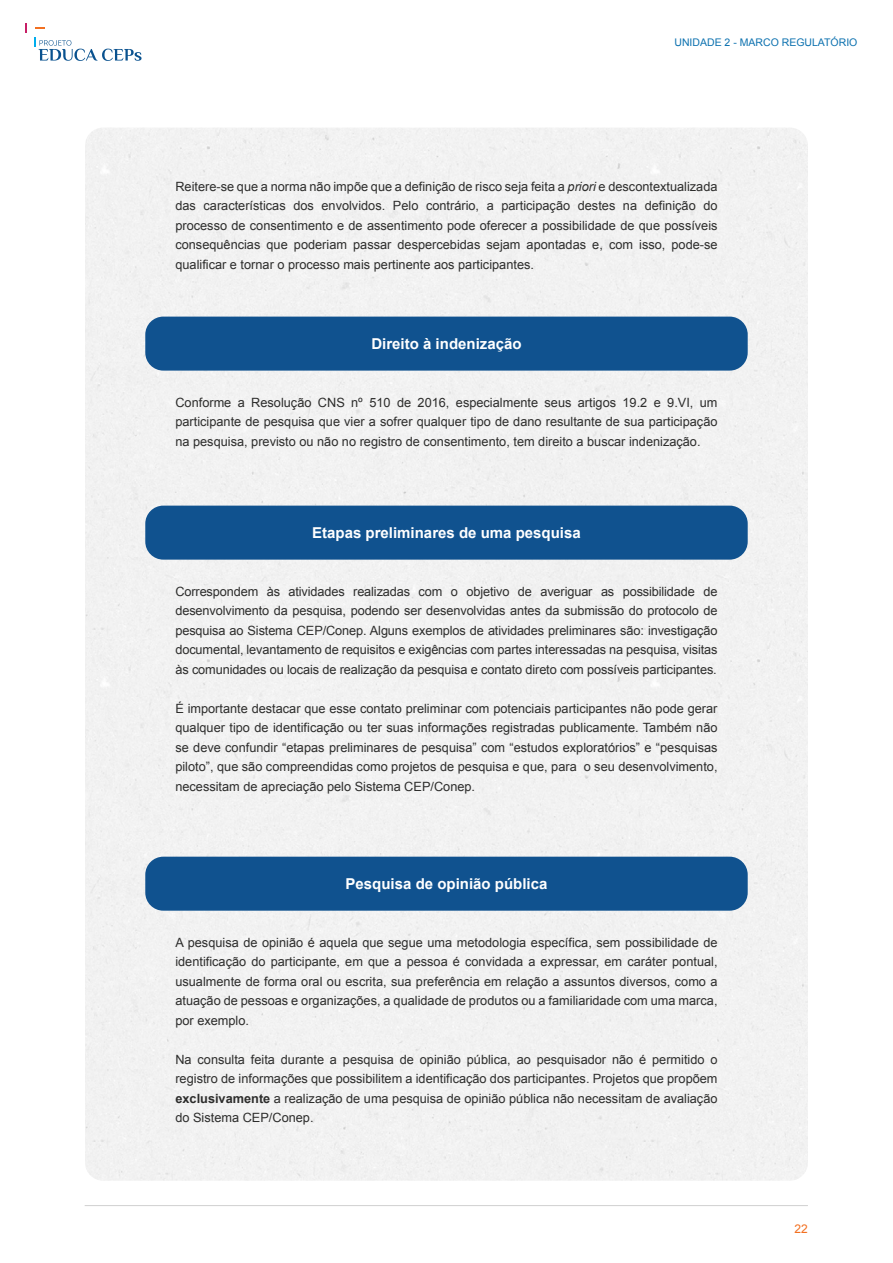
<style>
.page{position:relative;width:893px;height:1263px;background:#fff}
.page>*{position:absolute;margin:0;border:0;box-sizing:border-box;transform-origin:0 0}
.t1{font:700 15px "Arial";color:#fff}
.t2{font:12.75px/19.5px "Arial";color:#2d2d2c;text-align:justify}
.t3{font:12px "Arial";color:#f27021}
.t4{font:10.5px "Arial";color:#0c71af}
.s1{font-style:italic}
.s2{font-weight:700}
</style>
<div class="page">
<hr style="left:85px;top:1205px;width:723px;height:1px;background:#d0d0d0">
<svg style="left:25px;top:24px;width:2px;height:9px"></svg>
<svg style="left:34px;top:38px;width:108px;height:23px"></svg>
<div style="left:85px;top:128px;width:723px;height:509px;background:#f2f2f2"></div>
<div style="left:85px;top:637px;width:723px;height:544px;background:#f2f2f2"></div>
<div style="left:145px;top:317px;width:603px;height:54px;background:#10528f;border-radius:18px"></div>
<div style="left:145px;top:857px;width:603px;height:54px;background:#10528f;border-radius:18px"></div>
<div style="left:145px;top:506px;width:603px;height:54px;background:#10528f;border-radius:18px"></div>
<p class="t4" style="left:674px;top:36px;width:184px">UNIDADE 2 - MARCO REGULATÓRIO</p>
<p class="t2" style="left:175px;top:177px;width:544px">Reitere-se que a norma não impõe que a definição de risco seja feita a <span class="s1">priori</span> e descontextualizada das características dos envolvidos. Pelo contrário, a participação destes na definição do processo de consentimento e de assentimento pode oferecer a possibilidade de que possíveis consequências que poderiam passar despercebidas sejam apontadas e, com isso, pode-se qualificar e tornar o processo mais pertinente aos participantes.</p>
<p class="t1" style="left:371px;top:334px;width:152px">Direito à indenização</p>
<p class="t2" style="left:175px;top:393px;width:544px">Conforme a Resolução CNS nº 510 de 2016, especialmente seus artigos 19.2 e 9.VI, um participante de pesquisa que vier a sofrer qualquer tipo de dano resultante de sua participação na pesquisa, previsto ou não no registro de consentimento, tem direito a buscar indenização.</p>
<p class="t1" style="left:312px;top:523px;width:270px">Etapas preliminares de uma pesquisa</p>
<p class="t2" style="left:175px;top:582px;width:544px">Correspondem às atividades realizadas com o objetivo de averiguar as possibilidade de desenvolvimento da pesquisa, podendo ser desenvolvidas antes da submissão do protocolo de pesquisa ao Sistema CEP/Conep. Alguns exemplos de atividades preliminares são: investigação documental, levantamento de requisitos e exigências com partes interessadas na pesquisa, visitas às comunidades ou locais de realização da pesquisa e contato direto com possíveis participantes.</p>
<p class="t2" style="left:175px;top:699px;width:544px">É importante destacar que esse contato preliminar com potenciais participantes não pode gerar qualquer tipo de identificação ou ter suas informações registradas publicamente. Também não se deve confundir “etapas preliminares de pesquisa” com “estudos exploratórios” e “pesquisas piloto”, que são compreendidas como projetos de pesquisa e que, para o seu desenvolvimento, necessitam de apreciação pelo Sistema CEP/Conep.</p>
<p class="t1" style="left:346px;top:874px;width:203px">Pesquisa de opinião pública</p>
<p class="t2" style="left:175px;top:933px;width:544px">A pesquisa de opinião é aquela que segue uma metodologia específica, sem possibilidade de identificação do participante, em que a pessoa é convidada a expressar, em caráter pontual, usualmente de forma oral ou escrita, sua preferência em relação a assuntos diversos, como a atuação de pessoas e organizações, a qualidade de produtos ou a familiaridade com uma marca, por exemplo.</p>
<p class="t2" style="left:175px;top:1050px;width:544px">Na consulta feita durante a pesquisa de opinião pública, ao pesquisador não é permitido o registro de informações que possibilitem a identificação dos participantes. Projetos que propõem <span class="s2">exclusivamente</span> a realização de uma pesquisa de opinião pública não necessitam de avaliação do Sistema CEP/Conep.</p>
<p class="t3" style="left:795px;top:1221px;width:15px">22</p>
</div>
